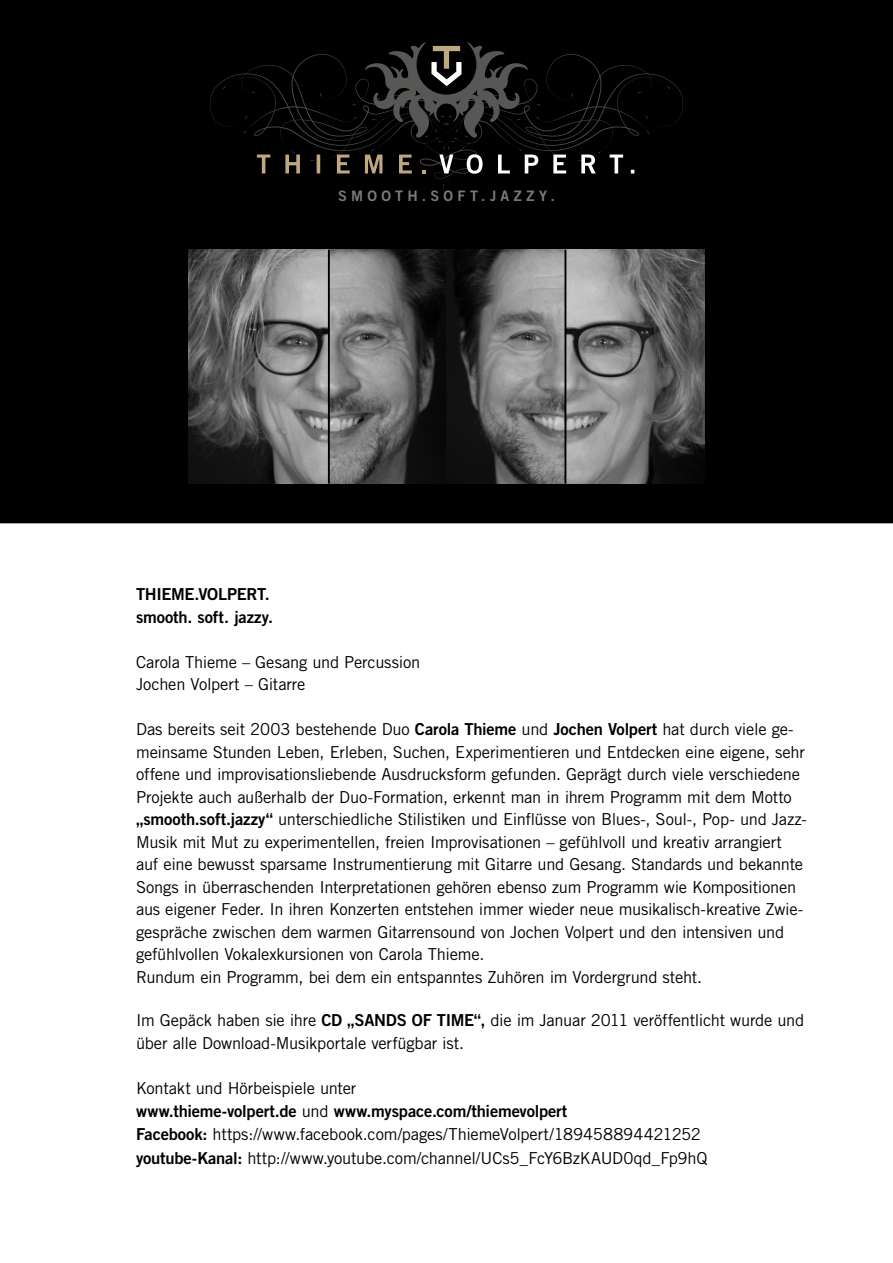
<style>
.page{position:relative;width:893px;height:1263px;background:#fff}
.page>*{position:absolute;margin:0;border:0;box-sizing:border-box;transform-origin:0 0}
.t1{font:16.5px/22.5px "Trade Gothic LT Std";letter-spacing:-.015em;color:#000}
.t2{font:16.5px/22.5px "Trade Gothic LT Std Bd 2";letter-spacing:-.01em;color:#000}
.t3{font:14.4px "Trade Gothic LT Std Bd 2";letter-spacing:.3em;color:#7c7b7b}
.s1{font-family:"Trade Gothic LT Std Bd 2"}
.s2{font-family:"Trade Gothic LT Std"}
</style>
<div class="page">
<div style="left:0;top:0;width:893px;height:523px;background:#000"></div>
<svg style="left:209px;top:42px;width:475px;height:146px"></svg>
<img style="left:188px;top:250px;width:517px;height:234px">
<hr style="left:328px;top:250px;width:2px;height:234px;background:#000">
<hr style="left:564px;top:250px;width:2px;height:234px;background:#000">
<p class="t3" style="left:338px;top:187px;width:218px">SMOOTH.SOFT.JAZZY.</p>
<p class="t2" style="left:136px;top:583px;width:138px">THIEME.VOLPERT. smooth. soft. jazzy.</p>
<p class="t1" style="left:136px;top:650px;width:286px">Carola Thieme – Gesang und Percussion<br>Jochen Volpert – Gitarre</p>
<p class="t1" style="left:136px;top:718px;width:673px">Das bereits seit 2003 bestehende Duo <span class="s1">Carola Thieme</span> und <span class="s1">Jochen Volpert</span> hat durch viele ge&shy;meinsame Stunden Leben, Erleben, Suchen, Experimentieren und Entdecken eine eigene, sehr offene und improvisationsliebende Ausdrucksform gefunden. Geprägt durch viele verschiedene Projekte auch außerhalb der Duo-Formation, erkennt man in ihrem Programm mit dem Motto <span class="s1">„smooth.soft.jazzy“</span> unterschiedliche Stilistiken und Einflüsse von Blues-, Soul-, Pop- und Jazz-Musik mit Mut zu experimentellen, freien Improvisationen – gefühlvoll und kreativ arrangiert auf eine bewusst sparsame Instrumentierung mit Gitarre und Gesang. Standards und bekannte Songs in überraschenden Interpretationen gehören ebenso zum Programm wie Kompositionen aus eigener Feder. In ihren Konzerten entstehen immer wieder neue musikalisch-kreative Zwie&shy;gespräche zwischen dem warmen Gitarrensound von Jochen Volpert und den intensiven und gefü hlvollen Vokalexkursionen von Carola Thieme.<br>Rundum ein Programm, bei dem ein entspanntes Zuhören im Vordergrund steht.</p>
<p class="t1" style="left:136px;top:1009px;width:670px">Im Gepäck haben sie ihre <span class="s1">CD „SANDS OF TIME“,</span> die im Januar 2011 veröffentlicht wurde und über alle Download-Musikportale verfügbar ist.</p>
<p class="t1" style="left:136px;top:1076px;width:222px">Kontakt und Hörbeispiele unter</p>
<p class="t2" style="left:136px;top:1099px;width:433px">www.thieme-volpert.de <span class="s2">und</span> www.myspace.com/thiemevolpert</p>
<p class="t1" style="left:136px;top:1122px;width:573px;line-height:23.2px"><span class="s1">Facebook:</span> https://www.facebook.com/pages/ThiemeVolpert/189458894421252 <span class="s1">youtube-Kanal:</span> http://www.youtube.com/channel/UCs5_FcY6BzKAUD0qd_Fp9hQ</p>
</div>
